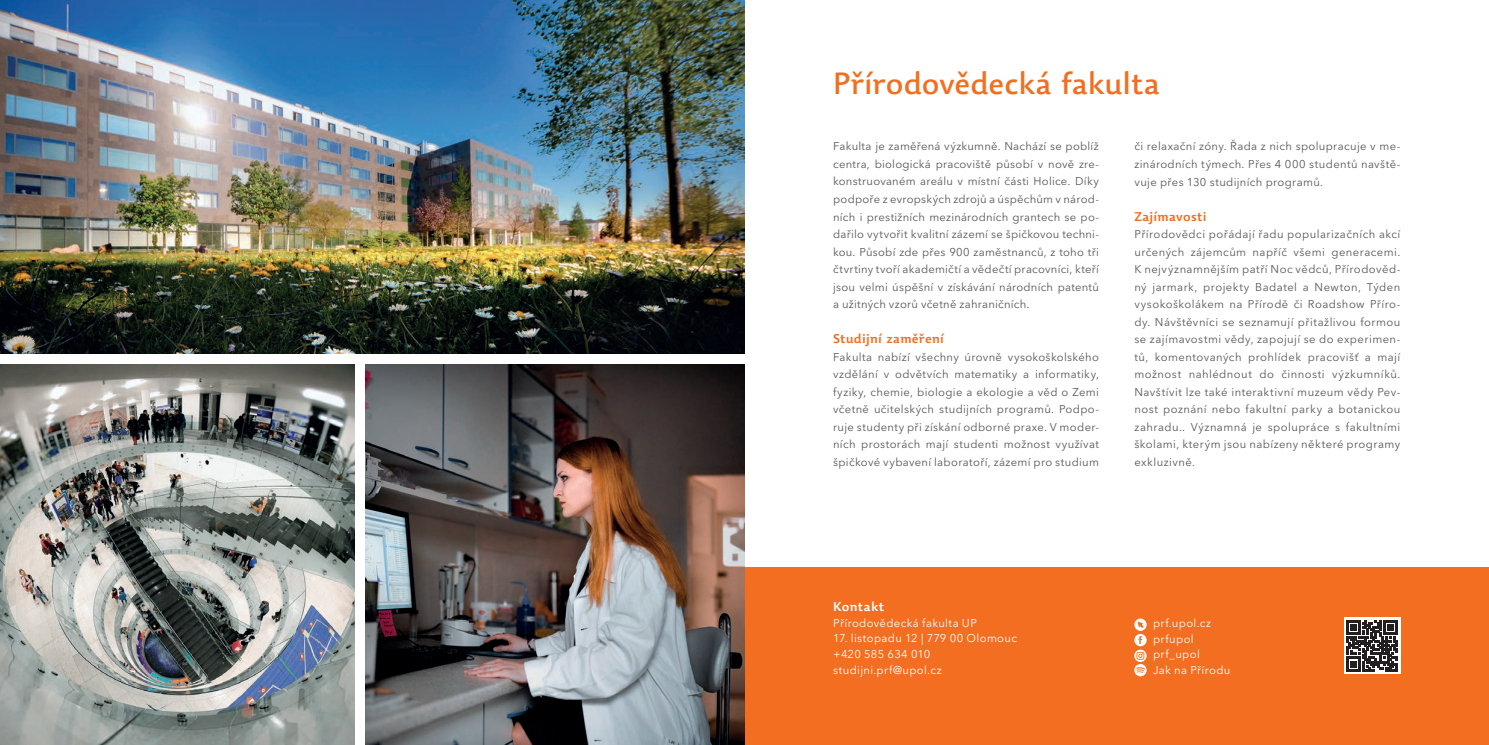
<style>
.page{position:relative;width:1489px;height:745px;background:#fff}
.page>*{position:absolute;margin:0;border:0;box-sizing:border-box;transform-origin:0 0}
.t1{font:500 30px "Dederon SDOT";color:#f36e21}
.t2{font:600 12.5px "Dederon SLOT";letter-spacing:.02em;color:#f36e21}
.t3{font:600 12.5px "Dederon SLOT";letter-spacing:.02em;color:#fff}
.t4{font:11.25px/17.5px "Avenir Next LT Pro";letter-spacing:.03em;color:#57585a;text-align:justify}
.t5{font:11.25px/15.8px "Avenir Next LT Pro";letter-spacing:.03em;color:#fff}
</style>
<div class="page">
<div style="left:744px;top:567px;width:744px;height:177px;background:#f36e21"></div>
<img style="left:365px;top:364px;width:379px;height:380px">
<img style="left:0;top:0;width:744px;height:353px">
<img style="left:0;top:364px;width:355px;height:380px">
<svg style="left:1134px;top:618px;width:12px;height:57px"></svg>
<svg style="left:1344px;top:617px;width:56px;height:56px"></svg>
<svg style="left:1346px;top:619px;width:51px;height:51px;background:#5d5a5a"></svg>
<h1 class="t1" style="left:833px;top:66px;width:328px">Přírodovědecká fakulta</h1>
<p class="t4" style="left:833px;top:138px;width:267px">Fakulta je zaměřená výzkumně. Nachází se poblíž centra, biologická pracoviště působí v nově zre&shy;konstruovaném areálu v místní části Holice. Díky podpoře z evropských zdrojů a úspěchům v národ&shy;ních i prestižních mezinárodních grantech se po&shy;dařilo vytvořit kvalitní zázemí se špičkovou techni&shy;kou. Působí zde přes 900 zaměstnanců, z toho tři čtvrtiny tvoří akademičtí a vědečtí pracovníci, kteří jsou velmi úspěšní v získávání národních patentů a užitných vzorů včetně zahraničních.</p>
<p class="t2" style="left:833px;top:331px;width:112px">Studijní zaměření</p>
<p class="t4" style="left:833px;top:348px;width:267px">Fakulta nabízí všechny úrovně vysokoškolského vzdělání v odvětvích matematiky a informatiky, fyziky, chemie, biologie a ekologie a věd o Zemi včetně učitelských studijních programů. Podpo&shy;ruje studenty při získání odborné praxe. V moder&shy;ních prostorách mají studenti možnost využívat špičkové vybavení laboratoří, zázemí pro studium</p>
<p class="t4" style="left:1134px;top:138px;width:267px">či relaxační zóny. Řada z nich spolupracuje v me&shy;zinárodních týmech. Přes 4 000 studentů navště&shy;vuje přes 130 studijních programů.</p>
<p class="t2" style="left:1134px;top:208px;width:74px">Zajímavosti</p>
<p class="t4" style="left:1134px;top:225px;width:267px">Přírodovědci pořádají řadu popularizačních akcí určených zájemcům napříč všemi generacemi.<br>K nejvýznamnějším patří Noc vědců, Přírodověd&shy;ný jarmark, projekty Badatel a Newton, Týden vysokoškolákem na Přírodě či Roadshow Příro&shy;dy. Návštěvníci se seznamují přitažlivou formou se zajímavostmi vědy, zapojují se do experimen&shy;tů, komentovaných prohlídek pracovišť a mají možnost nahlédnout do činnosti výzkumníků.<br>Navštívit lze také interaktivní muzeum vědy Pev&shy;nost poznání nebo fakultní parky a botanickou zahradu.. Významná je spolupráce s fakultními školami, kterým jsou nabízeny některé programy exkluzivně.</p>
<p class="t3" style="left:833px;top:598px;width:52px">Kontakt</p>
<p class="t5" style="left:833px;top:614px;width:145px">Přírodovědecká fakulta UP</p>
<p class="t5" style="left:833px;top:630px;width:185px">17. listopadu 12 | 779 00 Olomouc +420 585 634 010 studijni.prf@upol.cz</p>
<p class="t5" style="left:1152px;top:614px;width:79px">prf.upol.cz prfupol prf_upol<br>Jak na Přírodu</p>
</div>
